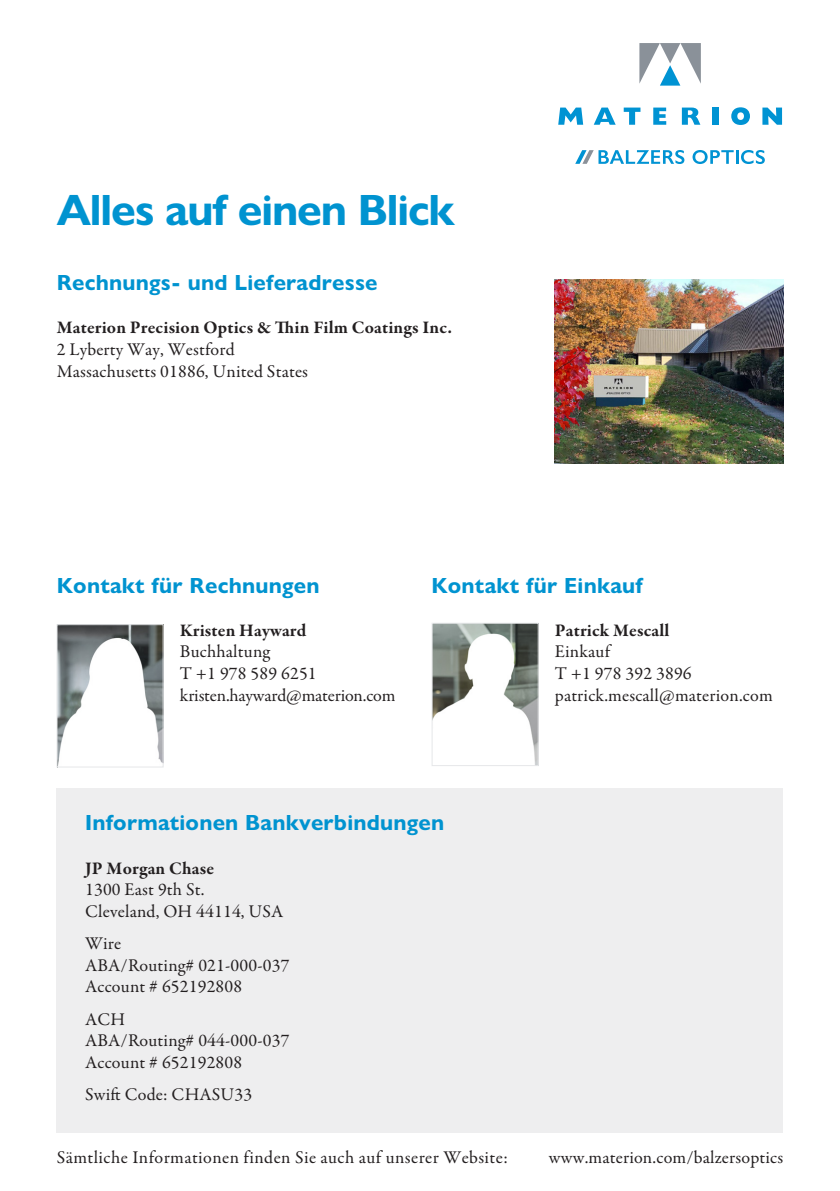
<style>
.page{position:relative;width:840px;height:1191px;background:#fff}
.page>*{position:absolute;margin:0;border:0;box-sizing:border-box;transform-origin:0 0}
._2_1_kapiteltitel{font:700 44px "Gill Sans Nova";letter-spacing:-.025em;color:#0093d0}
._4_untertitel{font:700 22px "Gill Sans Nova";letter-spacing:.01em;color:#0093d0}
._5_lauftext{font:18px "Garamond Premr Pro";letter-spacing:.01em;color:#231f20}
._5_lauftext-2{font:700 18px "Garamond Premr Pro";letter-spacing:.01em;color:#231f20}
._5_lauftext-3{font:18px "Garamond Premr Pro";letter-spacing:-.01em;color:#231f20}
</style>
<div class="page">
<div style="left:57px;top:788px;width:725px;height:344px;background:#eeeeef"></div>
<svg style="left:639px;top:43px;width:61px;height:43px"></svg>
<svg style="left:558px;top:108px;width:25px;height:17px"></svg>
<svg style="left:593px;top:108px;width:22px;height:17px"></svg>
<svg style="left:623px;top:108px;width:17px;height:17px"></svg>
<svg style="left:653px;top:108px;width:13px;height:17px"></svg>
<svg style="left:681px;top:108px;width:19px;height:17px"></svg>
<div style="left:712px;top:108px;width:6px;height:17px;background:#0093d3"></div>
<svg style="left:731px;top:107px;width:18px;height:18px"></svg>
<svg style="left:762px;top:108px;width:19px;height:17px"></svg>
<svg style="left:575px;top:150px;width:109px;height:14px"></svg>
<svg style="left:692px;top:150px;width:72px;height:14px"></svg>
<img style="left:58px;top:626px;width:103px;height:139px">
<div style="left:56px;top:624px;width:107px;height:143px;border:1px solid #e6e7e9"></div>
<img style="left:433px;top:625px;width:103px;height:139px">
<div style="left:431px;top:623px;width:107px;height:143px;border:1px solid #e6e7e9"></div>
<img style="left:554px;top:280px;width:228px;height:183px">
<p class="_2_1_kapiteltitel" style="left:57px;top:183px;width:399px">Alles auf einen Blick</p>
<p class="_4_untertitel" style="left:57px;top:269px;width:322px">Rechnungs- und Lieferadresse</p>
<p class="_5_lauftext-2" style="left:57px;top:317px;width:396px">Materion Precision Optics &amp; Thin Film Coatings Inc.</p>
<p class="_5_lauftext" style="left:57px;top:338px;width:179px">2 Lyberty Way, Westford</p>
<p class="_5_lauftext" style="left:57px;top:360px;width:252px">Massachusetts 01886, United States</p>
<p class="_4_untertitel" style="left:57px;top:571px;width:264px">Kontakt für Rechnungen</p>
<p class="_5_lauftext-2" style="left:180px;top:619px;width:128px">Kristen Hayward</p>
<p class="_5_lauftext" style="left:180px;top:641px;width:92px">Buchhaltung</p>
<p class="_5_lauftext" style="left:180px;top:662px;width:138px">T +1 978 589 6251</p>
<p class="_5_lauftext-3" style="left:180px;top:684px;width:217px">kristen.hayward@materion.com</p>
<p class="_4_untertitel" style="left:431px;top:571px;width:213px">Kontakt für Einkauf</p>
<p class="_5_lauftext-2" style="left:554px;top:619px;width:116px">Patrick Mescall</p>
<p class="_5_lauftext" style="left:554px;top:641px;width:57px">Einkauf</p>
<p class="_5_lauftext" style="left:554px;top:662px;width:138px">T +1 978 392 3896</p>
<p class="_5_lauftext" style="left:554px;top:684px;width:219px">patrick.mescall@materion.com</p>
<p class="_4_untertitel" style="left:85px;top:809px;width:360px">Informationen Bankverbindungen</p>
<p class="_5_lauftext-2" style="left:85px;top:857px;width:130px">JP Morgan Chase</p>
<p class="_5_lauftext" style="left:85px;top:878px;width:121px">1300 East 9th St.</p>
<p class="_5_lauftext" style="left:85px;top:900px;width:200px">Cleveland, OH 44114, USA</p>
<p class="_5_lauftext" style="left:85px;top:932px;width:38px">Wire</p>
<p class="_5_lauftext" style="left:85px;top:954px;width:206px">ABA/Routing# 021-000-037</p>
<p class="_5_lauftext" style="left:85px;top:976px;width:158px">Account # 652192808</p>
<p class="_5_lauftext" style="left:85px;top:1008px;width:42px">ACH</p>
<p class="_5_lauftext" style="left:85px;top:1030px;width:206px">ABA/Routing# 044-000-037</p>
<p class="_5_lauftext" style="left:85px;top:1051px;width:158px">Account # 652192808</p>
<p class="_5_lauftext" style="left:85px;top:1084px;width:168px">Swift Code: CHASU33</p>
<p class="_5_lauftext" style="left:57px;top:1146px;width:452px">Sämtliche Informationen finden Sie auch auf unserer Website:</p>
<p class="_5_lauftext" style="left:548px;top:1146px;width:236px">www.materion.com/balzersoptics</p>
</div>
